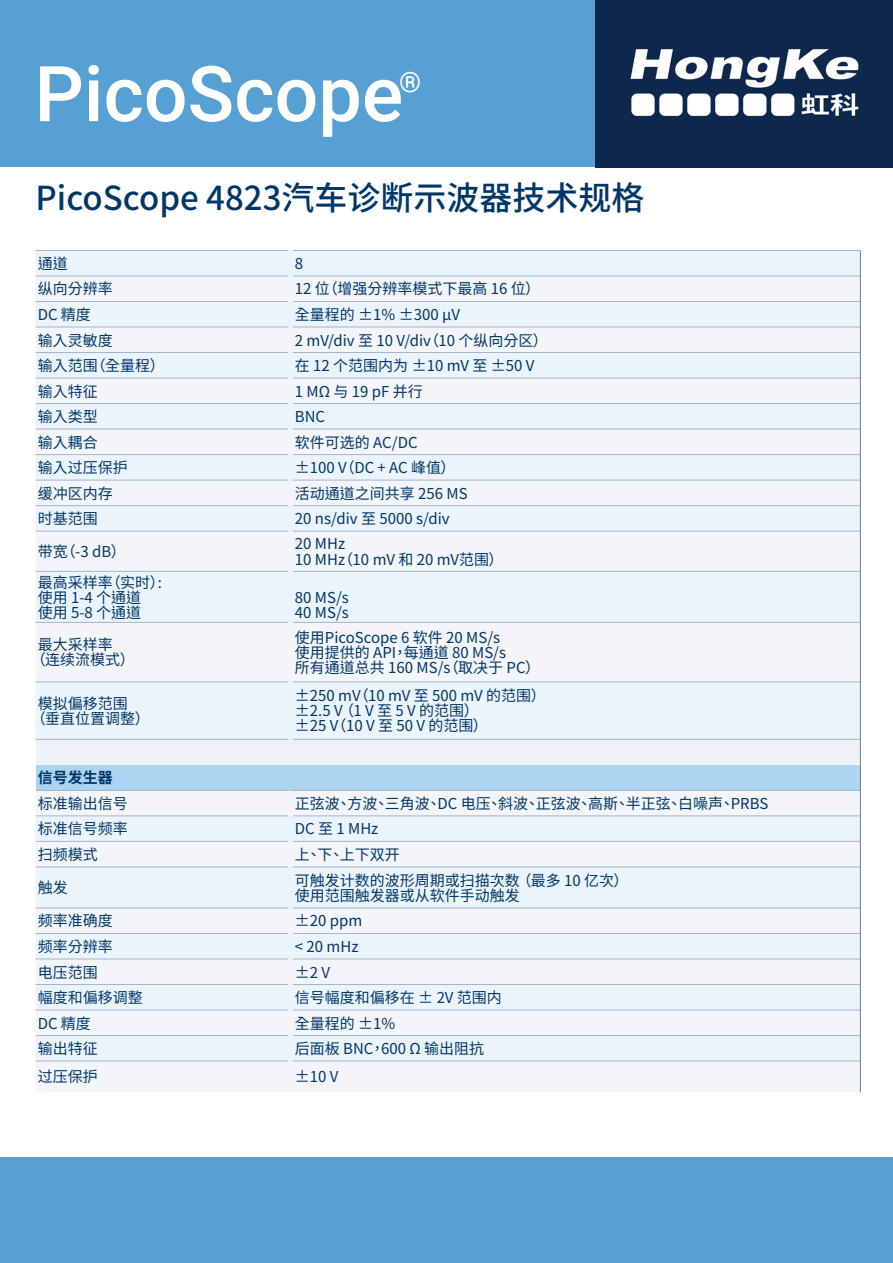
<style>
.page{position:relative;width:893px;height:1263px;background:#fff}
.page>*{position:absolute;margin:0;border:0;box-sizing:border-box;transform-origin:0 0}
.t1{font:500 77.1px "Roboto";color:#fff}
.t2{font:500 33px "Noto Sans CJ Ktc";color:#003768}
.t3{font:28.05px "Roboto";color:#fff}
.t4{font:15px/15px "Noto Sans CJ Ktc";color:#003768}
.t5{font:700 15px "Noto Sans CJ Ktc";color:#003768}
</style>
<div class="page">
<div style="left:36px;top:250px;width:824px;height:26px;background:#ecf4fb"></div>
<div style="left:36px;top:276px;width:824px;height:816px;background:#ecf4f9"></div>
<div style="left:36px;top:739px;width:824px;height:26px;background:#eef1f6"></div>
<div style="left:36px;top:765px;width:824px;height:25px;background:#acd4f1"></div>
<hr style="left:36px;top:250px;width:252px;height:1px;background:#a4b4ce">
<hr style="left:293px;top:250px;width:567px;height:1px;background:#a4b4ce">
<hr style="left:36px;top:276px;width:252px;height:1px;background:#a4b4ce">
<hr style="left:293px;top:276px;width:567px;height:1px;background:#a4b4ce">
<hr style="left:36px;top:301px;width:252px;height:1px;background:#a4b4ce">
<hr style="left:293px;top:301px;width:567px;height:1px;background:#a4b4ce">
<hr style="left:36px;top:327px;width:252px;height:1px;background:#a4b4ce">
<hr style="left:293px;top:327px;width:567px;height:1px;background:#a4b4ce">
<hr style="left:36px;top:352px;width:252px;height:1px;background:#a4b4ce">
<hr style="left:293px;top:352px;width:567px;height:1px;background:#a4b4ce">
<hr style="left:36px;top:378px;width:252px;height:1px;background:#a4b4ce">
<hr style="left:293px;top:378px;width:567px;height:1px;background:#a4b4ce">
<hr style="left:36px;top:403px;width:252px;height:1px;background:#a4b4ce">
<hr style="left:293px;top:403px;width:567px;height:1px;background:#a4b4ce">
<hr style="left:36px;top:429px;width:252px;height:1px;background:#a4b4ce">
<hr style="left:293px;top:429px;width:567px;height:1px;background:#a4b4ce">
<hr style="left:36px;top:454px;width:252px;height:1px;background:#a4b4ce">
<hr style="left:293px;top:454px;width:567px;height:1px;background:#a4b4ce">
<hr style="left:36px;top:480px;width:252px;height:1px;background:#a4b4ce">
<hr style="left:293px;top:480px;width:567px;height:1px;background:#a4b4ce">
<hr style="left:36px;top:505px;width:252px;height:1px;background:#a4b4ce">
<hr style="left:293px;top:505px;width:567px;height:1px;background:#a4b4ce">
<hr style="left:36px;top:531px;width:252px;height:1px;background:#a4b4ce">
<hr style="left:293px;top:531px;width:567px;height:1px;background:#a4b4ce">
<hr style="left:36px;top:571px;width:252px;height:1px;background:#a4b4ce">
<hr style="left:293px;top:571px;width:567px;height:1px;background:#a4b4ce">
<hr style="left:36px;top:622px;width:252px;height:1px;background:#a4b4ce">
<hr style="left:293px;top:622px;width:567px;height:1px;background:#a4b4ce">
<hr style="left:36px;top:682px;width:252px;height:1px;background:#a4b4ce">
<hr style="left:293px;top:682px;width:567px;height:1px;background:#a4b4ce">
<hr style="left:36px;top:739px;width:252px;height:1px;background:#a4b4ce">
<hr style="left:293px;top:739px;width:567px;height:1px;background:#a4b4ce">
<hr style="left:36px;top:790px;width:252px;height:1px;background:#a4b4ce">
<hr style="left:293px;top:790px;width:567px;height:1px;background:#a4b4ce">
<hr style="left:36px;top:816px;width:252px;height:1px;background:#a4b4ce">
<hr style="left:293px;top:816px;width:567px;height:1px;background:#a4b4ce">
<hr style="left:36px;top:841px;width:252px;height:1px;background:#a4b4ce">
<hr style="left:293px;top:841px;width:567px;height:1px;background:#a4b4ce">
<hr style="left:36px;top:867px;width:252px;height:1px;background:#a4b4ce">
<hr style="left:293px;top:867px;width:567px;height:1px;background:#a4b4ce">
<hr style="left:36px;top:908px;width:252px;height:1px;background:#a4b4ce">
<hr style="left:293px;top:908px;width:567px;height:1px;background:#a4b4ce">
<hr style="left:36px;top:933px;width:252px;height:1px;background:#a4b4ce">
<hr style="left:293px;top:933px;width:567px;height:1px;background:#a4b4ce">
<hr style="left:36px;top:959px;width:252px;height:1px;background:#a4b4ce">
<hr style="left:293px;top:959px;width:567px;height:1px;background:#a4b4ce">
<hr style="left:36px;top:984px;width:252px;height:1px;background:#a4b4ce">
<hr style="left:293px;top:984px;width:567px;height:1px;background:#a4b4ce">
<hr style="left:36px;top:1010px;width:252px;height:1px;background:#a4b4ce">
<hr style="left:293px;top:1010px;width:567px;height:1px;background:#a4b4ce">
<hr style="left:36px;top:1035px;width:252px;height:1px;background:#a4b4ce">
<hr style="left:293px;top:1035px;width:567px;height:1px;background:#a4b4ce">
<hr style="left:36px;top:1061px;width:252px;height:1px;background:#a4b4ce">
<hr style="left:293px;top:1061px;width:567px;height:1px;background:#a4b4ce">
<svg style="left:860px;top:251px;width:1px;height:280px"></svg>
<hr style="left:860px;top:531px;width:1px;height:40px;background:#6380a7">
<hr style="left:860px;top:571px;width:1px;height:51px;background:#6380a7">
<hr style="left:860px;top:622px;width:1px;height:60px;background:#6380a7">
<hr style="left:860px;top:682px;width:1px;height:57px;background:#6380a7">
<svg style="left:860px;top:739px;width:1px;height:128px"></svg>
<hr style="left:860px;top:867px;width:1px;height:41px;background:#6380a7">
<svg style="left:860px;top:908px;width:1px;height:153px"></svg>
<hr style="left:860px;top:1061px;width:1px;height:31px;background:#6380a7">
<div style="left:0;top:0;width:893px;height:167px;background:#56a0d3"></div>
<div style="left:0;top:1157px;width:893px;height:106px;background:#56a0d3"></div>
<img style="left:595px;top:0;width:298px;height:167px">
<h1 class="t1" style="left:35px;top:40px;width:370px">PicoScope</h1>
<h3 class="t3" style="left:399px;top:62px;width:24px">®</h3>
<h2 class="t2" style="left:36px;top:179px;width:610px">PicoScope 4823汽车诊断示波器技术规格</h2>
<p class="t4" style="left:38px;top:256px;width:32px">通道</p>
<p class="t4" style="left:295px;top:256px;width:10px">8</p>
<p class="t4" style="left:38px;top:282px;width:77px">纵向分辨率</p>
<p class="t4" style="left:295px;top:282px;width:247px">12 位（增强分辨率模式下最高 16 位）</p>
<p class="t4" style="left:38px;top:307px;width:55px">DC 精度</p>
<p class="t4" style="left:295px;top:307px;width:167px">全量程的 ±1% ±300 μV</p>
<p class="t4" style="left:38px;top:333px;width:77px">输入灵敏度</p>
<p class="t4" style="left:295px;top:333px;width:254px">2 mV/div 至 10 V/div（10 个纵向分区）</p>
<p class="t4" style="left:38px;top:358px;width:128px">输入范围（全量程）</p>
<p class="t4" style="left:295px;top:358px;width:241px">在 12 个范围内为 ±10 mV 至 ±50 V</p>
<p class="t4" style="left:38px;top:384px;width:62px">输入特征</p>
<p class="t4" style="left:295px;top:384px;width:129px">1 MΩ 与 19 pF 并行</p>
<p class="t4" style="left:38px;top:409px;width:62px">输入类型</p>
<p class="t4" style="left:295px;top:409px;width:32px">BNC</p>
<p class="t4" style="left:38px;top:435px;width:62px">输入耦合</p>
<p class="t4" style="left:295px;top:435px;width:124px">软件可选的 AC/DC</p>
<p class="t4" style="left:38px;top:460px;width:92px">输入过压保护</p>
<p class="t4" style="left:295px;top:460px;width:162px">±100 V（DC + AC 峰值）</p>
<p class="t4" style="left:38px;top:486px;width:77px">缓冲区内存</p>
<p class="t4" style="left:295px;top:486px;width:174px">活动通道之间共享 256 MS</p>
<p class="t4" style="left:38px;top:511px;width:62px">时基范围</p>
<p class="t4" style="left:295px;top:511px;width:156px">20 ns/div 至 5000 s/div</p>
<p class="t4" style="left:38px;top:544px;width:90px">带宽（-3 dB）</p>
<p class="t4" style="left:295px;top:537px;width:210px">20 MHz<br>10 MHz（10 mV 和 20 mV范围）</p>
<p class="t4" style="left:38px;top:575px;width:128px">最高采样率（实时）:使用 1-4 个通道<br>使用 5-8 个通道</p>
<p class="t4" style="left:295px;top:590px;width:56px">80 MS/s<br>40 MS/s</p>
<p class="t4" style="left:31px;top:638px;width:105px;text-indent:7px">最大采样率<br>（连续流模式）</p>
<p class="t4" style="left:295px;top:630px;width:247px">使用PicoScope 6 软件 20 MS/s<br>使用提供的 API，每通道 80 MS/s<br>所有通道总共 160 MS/s（取决于 PC）</p>
<p class="t4" style="left:31px;top:696px;width:120px;text-indent:7px">模拟偏移范围<br>（垂直位置调整）</p>
<p class="t4" style="left:295px;top:689px;width:252px">±250 mV（10 mV 至 500 mV 的范围）±2.5 V （1 V 至 5 V 的范围）<br>±25 V（10 V 至 50 V 的范围）</p>
<p class="t5" style="left:38px;top:769px;width:77px">信号发生器</p>
<p class="t4" style="left:38px;top:796px;width:92px">标准输出信号</p>
<p class="t4" style="left:295px;top:796px;width:475px">正弦波、方波、三角波、DC 电压、斜波、正弦波、高斯、半正弦、白噪声、PRBS</p>
<p class="t4" style="left:38px;top:822px;width:92px">标准信号频率</p>
<p class="t4" style="left:295px;top:822px;width:85px">DC 至 1 MHz</p>
<p class="t4" style="left:38px;top:847px;width:62px">扫频模式</p>
<p class="t4" style="left:295px;top:847px;width:106px">上、下、上下双开</p>
<p class="t4" style="left:38px;top:880px;width:32px">触发</p>
<p class="t4" style="left:295px;top:873px;width:335px">可触发计数的波形周期或扫描次数 （最多 10 亿次）使用范围触发器或从软件手动触发</p>
<p class="t4" style="left:38px;top:914px;width:77px">频率准确度</p>
<p class="t4" style="left:295px;top:914px;width:69px">±20 ppm</p>
<p class="t4" style="left:38px;top:939px;width:77px">频率分辨率</p>
<p class="t4" style="left:295px;top:939px;width:65px">&lt; 20 mHz</p>
<p class="t4" style="left:38px;top:965px;width:62px">电压范围</p>
<p class="t4" style="left:295px;top:965px;width:37px">±2 V</p>
<p class="t4" style="left:38px;top:990px;width:107px">幅度和偏移调整</p>
<p class="t4" style="left:295px;top:990px;width:209px">信号幅度和偏移在 ± 2V 范围内</p>
<p class="t4" style="left:38px;top:1016px;width:55px">DC 精度</p>
<p class="t4" style="left:295px;top:1016px;width:102px">全量程的 ±1%</p>
<p class="t4" style="left:38px;top:1041px;width:62px">输出特征</p>
<p class="t4" style="left:295px;top:1041px;width:191px">后面板 BNC，600 Ω 输出阻抗</p>
<p class="t4" style="left:38px;top:1070px;width:62px">过压保护</p>
<p class="t4" style="left:295px;top:1070px;width:45px">±10 V</p>
</div>
